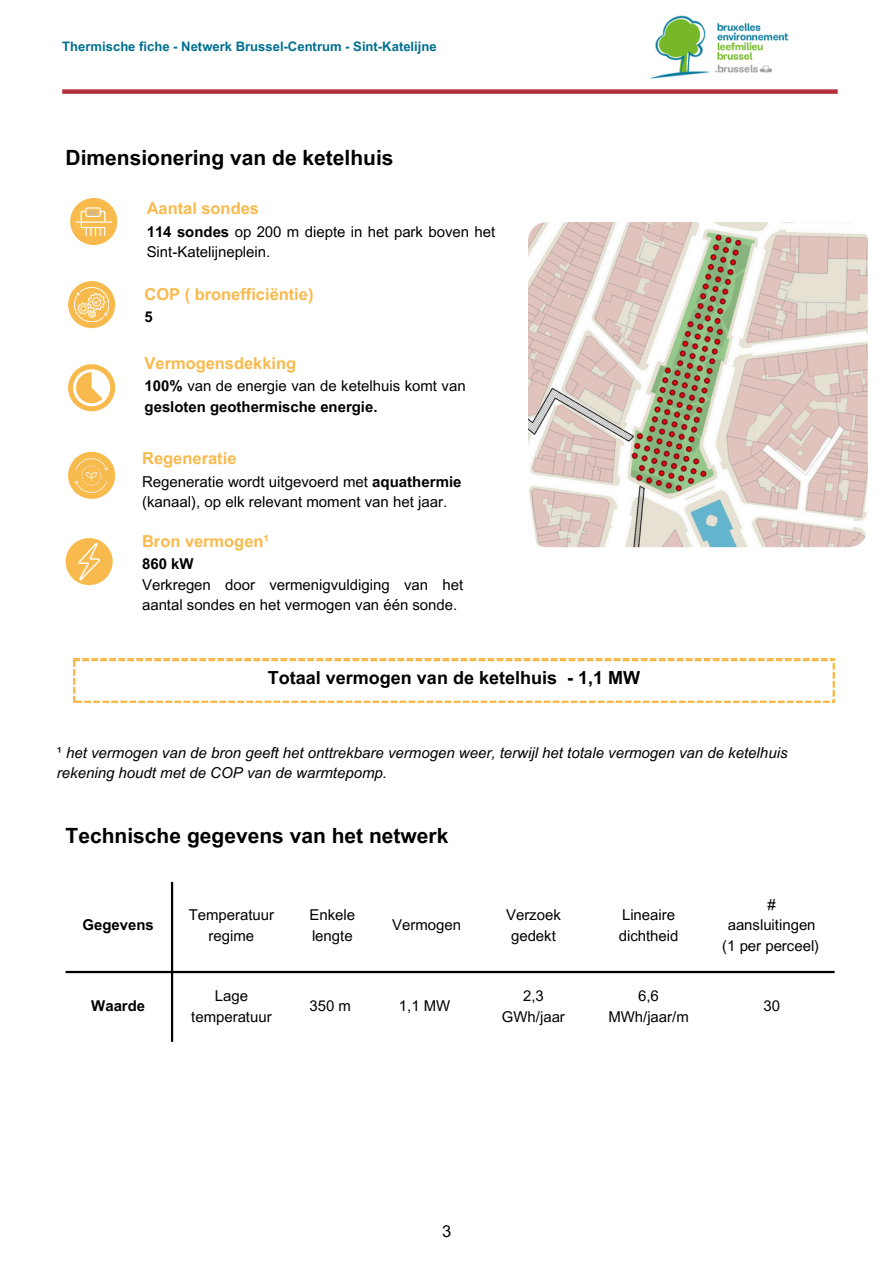
<style>
.page{position:relative;width:894px;height:1264px;background:#fff}
.page>*{position:absolute;margin:0;border:0;box-sizing:border-box;transform-origin:0 0}
.t1{font:700 21px "Arial MT Pro";color:#000}
.t2{font:700 18px "Arial MT Pro";color:#000}
.t3{font:700 16.5px "Arial MT Pro";color:#f8ba4d}
.t4{font:16.5px "Arial MT Pro";color:#000}
.t5{font:15px/20.2px "Arial MT Pro";color:#000}
.t6{font:italic 15px/20.2px "Arial MT Pro";color:#000}
.t7{font:14.85px/20.2px "Arial MT Pro";color:#000;text-align:center}
.t8{font:700 14.85px "Arial MT Pro";color:#000}
.t9{font:700 13.05px "Arial MT Pro";color:#006f90}
.s1{font-weight:700}
.s2{font-style:normal}
</style>
<div class="page">
<img style="left:528px;top:222px;width:339px;height:325px">
<div style="left:70px;top:198px;width:47px;height:47px;background:#f8ba4d;border-radius:50%"></div>
<div style="left:68px;top:281px;width:47px;height:47px;background:#f8ba4d;border-radius:50%"></div>
<div style="left:66px;top:538px;width:47px;height:47px;background:#f8ba4d;border-radius:50%"></div>
<svg style="left:78px;top:543px;width:22px;height:37px"></svg>
<svg style="left:74px;top:287px;width:35px;height:35px"></svg>
<div style="left:68px;top:364px;width:47px;height:47px;background:#f8ba4d;border-radius:50%"></div>
<div style="left:68px;top:452px;width:47px;height:47px;background:#f8ba4d;border-radius:50%"></div>
<hr style="left:171px;top:882px;width:2px;height:159px;background:#000">
<hr style="left:66px;top:970px;width:768px;height:3px;background:#000">
<img style="left:650px;top:16px;width:139px;height:63px">
<div style="left:62px;top:89px;width:775px;height:5px;background:#b5303d"></div>
<svg style="left:73px;top:369px;width:37px;height:37px"></svg>
<img style="left:75px;top:207px;width:37px;height:29px">
<img style="left:75px;top:458px;width:33px;height:34px">
<svg style="left:73px;top:659px;width:761px;height:44px"></svg>
<p class="t9" style="left:62px;top:41px;width:376px">Thermische fiche - Netwerk Brussel-Centrum - Sint-Katelijne</p>
<h3 class="t1" style="left:66px;top:149px;width:329px">Dimensionering van de ketelhuis</h3>
<h2 class="t3" style="left:147px;top:202px;width:114px">Aantal sondes</h2>
<h2 class="t5" style="left:147px;top:223px;width:350px"><span class="s1">114 sondes</span> op 200 m diepte in het park boven het<br>Sint-Katelijneplein.</h2>
<h1 class="t3" style="left:144px;top:287px;width:170px">COP ( bronefficiëntie)</h1>
<h1 class="t8" style="left:144px;top:311px;width:10px">5</h1>
<p class="t3" style="left:144px;top:357px;width:153px">Vermogensdekking</p>
<p class="t7" style="left:144px;top:378px;width:322px"><span class="s1">100%</span> van de energie van de ketelhuis komt van</p>
<p class="t8" style="left:144px;top:401px;width:234px">gesloten geothermische energie.</p>
<p class="t3" style="left:142px;top:452px;width:96px">Regeneratie</p>
<p class="t5" style="left:142px;top:473px;width:321px">Regeneratie wordt uitgevoerd met <span class="s1">aquathermie </span>(kanaal), op elk relevant moment van het jaar.</p>
<p class="t3" style="left:142px;top:535px;width:128px">Bron vermogen¹</p>
<p class="t7" style="left:142px;top:556px;width:322px;text-align:left"><span class="s1">860 kW<br></span>Verkregen door vermenigvuldiging van het aantal sondes en het vermogen van één sonde.</p>
<p class="t2" style="left:268px;top:670px;width:374px">Totaal vermogen van de ketelhuis - 1,1 MW</p>
<p class="t6" style="left:57px;top:744px;width:732px"><span class="s2">¹</span> het vermogen van de bron geeft het onttrekbare vermogen weer, terwijl het totale vermogen van de ketelhuis rekening houdt met de COP van de warmtepomp.</p>
<p class="t1" style="left:66px;top:828px;width:384px">Technische gegevens van het netwerk</p>
<p class="t8" style="left:83px;top:919px;width:73px">Gegevens</p>
<p class="t7" style="left:189px;top:906px;width:87px">Temperatuur regime</p>
<h1 class="t7" style="left:309px;top:906px;width:47px;text-align:left">Enkele lengte</h1>
<p class="t7" style="left:392px;top:916px;width:70px">Vermogen</p>
<p class="t7" style="left:506px;top:906px;width:56px">Verzoek gedekt</p>
<p class="t7" style="left:618px;top:906px;width:61px;text-align:left">Lineaire dichtheid</p>
<p class="t7" style="left:722px;top:896px;width:98px"># aansluitingen (1 per perceel)</p>
<p class="t8" style="left:91px;top:1000px;width:55px">Waarde</p>
<h3 class="t7" style="left:191px;top:987px;width:82px">Lage temperatuur</h3>
<h2 class="t7" style="left:309px;top:997px;width:43px">350 m</h2>
<h3 class="t7" style="left:399px;top:997px;width:53px">1,1 MW</h3>
<h3 class="t7" style="left:502px;top:987px;width:64px">2,3<br>GWh/jaar</h3>
<h3 class="t7" style="left:608px;top:987px;width:82px">6,6<br>MWh/jaar/m</h3>
<p class="t7" style="left:763px;top:997px;width:18px">30</p>
<p class="t4" style="left:442px;top:1225px;width:11px">3</p>
</div>
